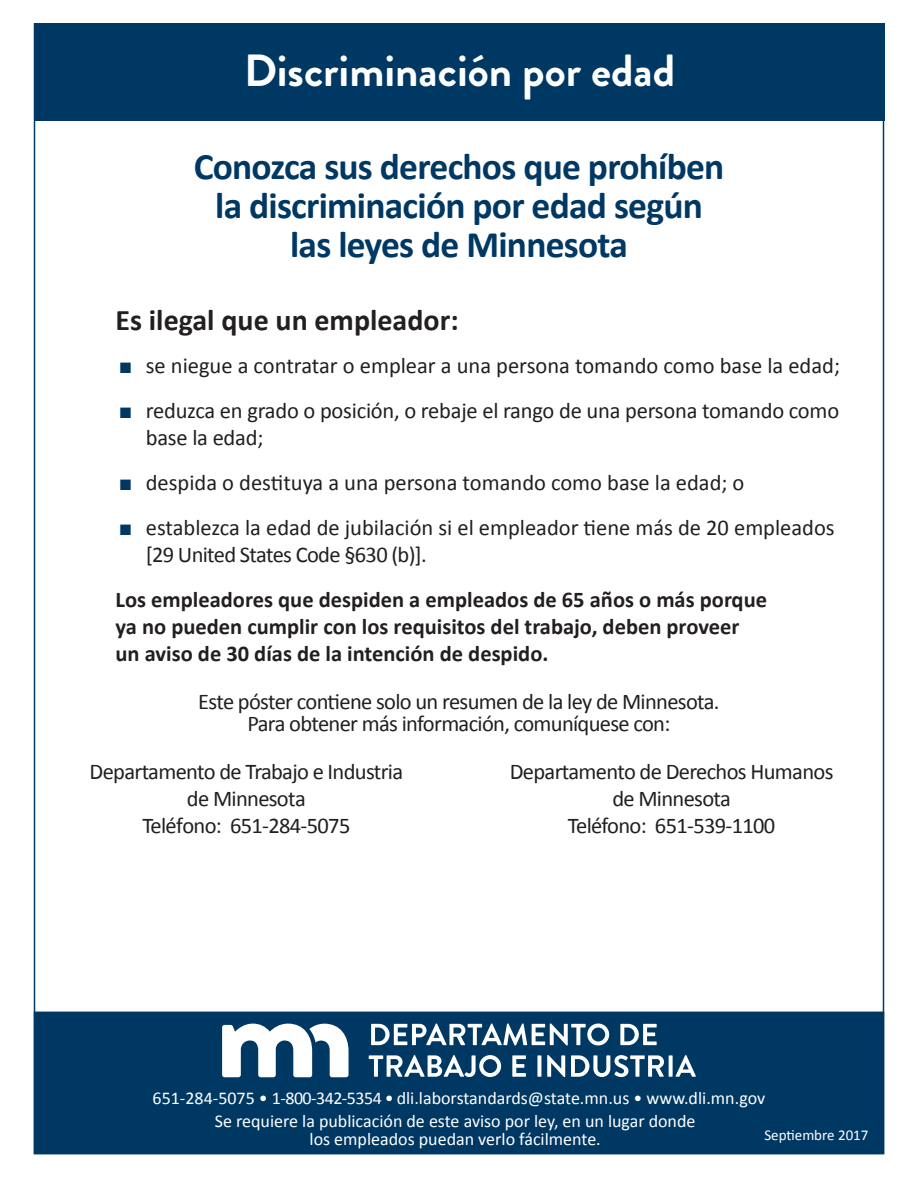
<style>
.page{position:relative;width:918px;height:1188px;background:#fff}
.page>*{position:absolute;margin:0;border:0;box-sizing:border-box;transform-origin:0 0}
.t1{font:700 45px "Brandon Grotesque";color:#fff}
.t2{font:700 37.5px/39px "Calibri";letter-spacing:-.02em;color:#003864;text-align:center}
.t3{font:700 30px "Calibri";color:#231f20}
.t4{font:22.5px/27px "Calibri";letter-spacing:-.03em;color:#231f20;text-align:center}
.t5{font:22.5px/27px "Calibri";color:#231f20}
.t6{font:700 22.5px/27px "Calibri";color:#231f20}
.t7{font:22.5px/27px "Calibri";letter-spacing:-.01em;color:#231f20}
.t8{font:18px/18px "Calibri";color:#fff;text-align:center}
.t9{font:15px "Calibri";color:#fff}
.s1{font-family:"Arial";color:#003864}
</style>
<div class="page">
<div style="left:34px;top:1012px;width:850px;height:142px;background:#003864"></div>
<div style="left:34px;top:23px;width:850px;height:98px;background:#003864"></div>
<svg style="left:222px;top:1024px;width:127px;height:53px"></svg>
<svg style="left:371px;top:1024px;width:238px;height:21px"></svg>
<svg style="left:620px;top:1024px;width:37px;height:21px"></svg>
<svg style="left:369px;top:1055px;width:132px;height:22px"></svg>
<svg style="left:512px;top:1055px;width:14px;height:22px"></svg>
<svg style="left:537px;top:1055px;width:4px;height:22px"></svg>
<svg style="left:547px;top:1055px;width:18px;height:22px"></svg>
<svg style="left:571px;top:1055px;width:93px;height:22px"></svg>
<svg style="left:669px;top:1055px;width:4px;height:22px"></svg>
<svg style="left:675px;top:1055px;width:21px;height:22px"></svg>
<p class="t1" style="left:244px;top:39px;width:433px">Discriminación por edad</p>
<p class="t2" style="left:194px;top:147px;width:532px">Conozca sus derechos que prohíben la discriminación por edad según las leyes de Minnesota</p>
<p class="t3" style="left:116px;top:301px;width:345px">Es ilegal que un empleador:</p>
<p class="t5" style="left:119px;top:352px;width:723px"><span class="s1">■</span> se niegue a contratar o emplear a una persona tomando como base la edad;</p>
<p class="t7" style="left:146px;top:397px;width:695px;text-indent:-27px"><span class="s1">■</span> reduzca en grado o posición, o rebaje el rango de una persona tomando como base la edad;</p>
<p class="t5" style="left:119px;top:469px;width:627px"><span class="s1">■</span> despida o destituya a una persona tomando como base la edad; o</p>
<p class="t5" style="left:146px;top:514px;width:690px;text-indent:-27px"><span class="s1">■</span> establezca la edad de jubilación si el empleador tiene más de 20 empleados [29 United States Code §630 (b)].</p>
<p class="t6" style="left:116px;top:586px;width:653px">Los empleadores que despiden a empleados de 65 años o más porque ya no pueden cumplir con los requisitos del trabajo, deben proveer un aviso de 30 días de la intención de despido.</p>
<p class="t4" style="left:198px;top:690px;width:523px;line-height:22.5px">Este póster contiene solo un resumen de la ley de Minnesota.<br>Para obtener más información, comuníquese con:</p>
<p class="t4" style="left:90px;top:758px;width:315px">Departamento de Trabajo e Industria de Minnesota<br>Teléfono: 651-284-5075</p>
<p class="t4" style="left:510px;top:758px;width:325px">Departamento de Derechos Humanos de Minnesota</p>
<p class="t4" style="left:568px;top:812px;width:209px">Teléfono: 651-539-1100</p>
<p class="t8" style="left:153px;top:1089px;width:614px">651-284-5075 • 1-800-342-5354 • dli.laborstandards@state.mn.us • www.dli.mn.gov</p>
<p class="t8" style="left:215px;top:1112px;width:482px">Se requiere la publicación de este aviso por ley, en un lugar donde los empleados puedan verlo fácilmente.</p>
<p class="t9" style="left:764px;top:1126px;width:106px">Septiembre 2017</p>
</div>
